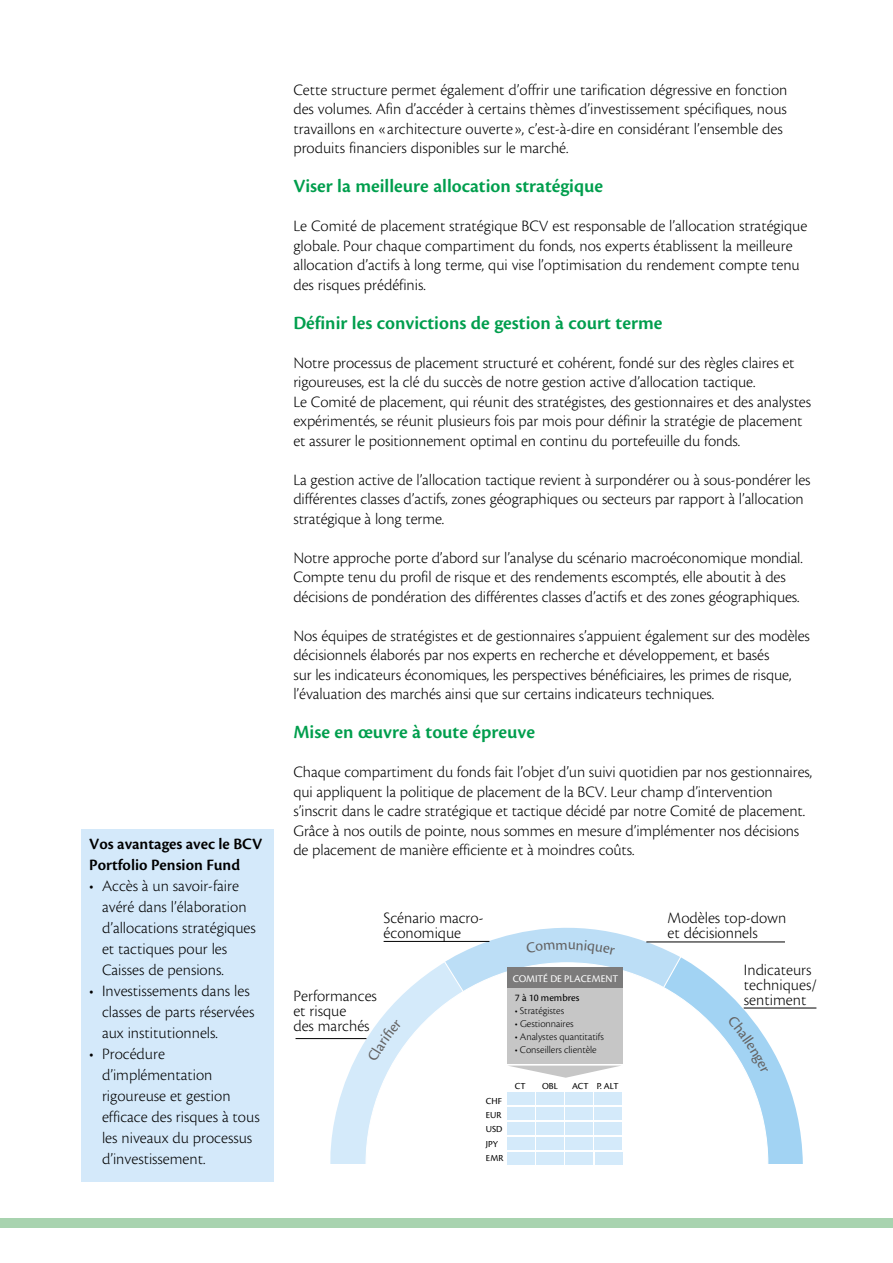
<style>
.page{position:relative;width:893px;height:1263px;background:#fff}
.page>*{position:absolute;margin:0;border:0;box-sizing:border-box;transform-origin:0 0}
.t1{font:600 19.5px "Cronos Pro";color:#009e4d}
.t2{font:300 16.5px/19.5px "Cronos Pro";letter-spacing:-.005em;color:#000}
.t3{font:600 16.5px/21px "Cronos Pro";color:#000}
.t4{font:300 10.65px "Cronos Pro";letter-spacing:-.005em;color:#000}
.t5{font:10.65px "Cronos Pro";color:#fff}
.t6{font:10.65px "Cronos Pro";color:#000}
.t7{font:9.6px/14.4px "Cronos Pro";color:#000}
</style>
<div class="page">
<div style="left:0;top:1218px;width:893px;height:9px;background:#a8d3af"></div>
<div style="left:81px;top:829px;width:193px;height:353px;background:#d4e9fa"></div>
<svg style="left:323px;top:1039px;width:43px;height:125px;fill:#d4eafa"></svg>
<svg style="left:445px;top:927px;width:236px;height:35px;fill:#bcdef6"></svg>
<svg style="left:567px;top:957px;width:236px;height:207px"></svg>
<svg style="left:366px;top:962px;width:402px;height:202px"></svg>
<div style="left:507px;top:967px;width:115px;height:21px;background:#7c7b7b"></div>
<div style="left:507px;top:988px;width:115px;height:76px;background:#c6c6c6"></div>
<div style="left:507px;top:1092px;width:28px;height:13px;background:#d4eafa"></div>
<div style="left:536px;top:1092px;width:28px;height:13px;background:#d4eafa"></div>
<div style="left:565px;top:1092px;width:28px;height:13px;background:#d4eafa"></div>
<div style="left:595px;top:1092px;width:27px;height:13px;background:#d4eafa"></div>
<div style="left:507px;top:1107px;width:28px;height:13px;background:#d4eafa"></div>
<div style="left:536px;top:1107px;width:28px;height:13px;background:#d4eafa"></div>
<div style="left:565px;top:1107px;width:28px;height:13px;background:#d4eafa"></div>
<div style="left:595px;top:1107px;width:27px;height:13px;background:#d4eafa"></div>
<div style="left:507px;top:1122px;width:28px;height:13px;background:#d4eafa"></div>
<div style="left:536px;top:1122px;width:28px;height:13px;background:#d4eafa"></div>
<div style="left:565px;top:1122px;width:28px;height:13px;background:#d4eafa"></div>
<div style="left:595px;top:1122px;width:27px;height:13px;background:#d4eafa"></div>
<div style="left:507px;top:1137px;width:28px;height:13px;background:#d4eafa"></div>
<div style="left:536px;top:1137px;width:28px;height:13px;background:#d4eafa"></div>
<div style="left:565px;top:1137px;width:28px;height:13px;background:#d4eafa"></div>
<div style="left:595px;top:1137px;width:27px;height:13px;background:#d4eafa"></div>
<div style="left:507px;top:1152px;width:28px;height:13px;background:#d4eafa"></div>
<div style="left:536px;top:1152px;width:28px;height:13px;background:#d4eafa"></div>
<div style="left:565px;top:1152px;width:28px;height:13px;background:#d4eafa"></div>
<div style="left:595px;top:1152px;width:27px;height:13px;background:#d4eafa"></div>
<svg style="left:507px;top:1065px;width:115px;height:13px"></svg>
<svg style="left:443px;top:959px;width:21px;height:34px"></svg>
<svg style="left:662px;top:954px;width:20px;height:35px"></svg>
<hr style="left:296px;top:1038px;width:70px;height:1px;background:#000">
<hr style="left:384px;top:941px;width:105px;height:1px;background:#000">
<hr style="left:646px;top:942px;width:139px;height:1px;background:#000">
<hr style="left:744px;top:1008px;width:72px;height:1px;background:#000">
<svg style="left:367px;top:1020px;width:35px;height:42px"></svg>
<svg style="left:526px;top:940px;width:89px;height:15px"></svg>
<svg style="left:727px;top:1015px;width:41px;height:59px"></svg>
<p class="t3" style="left:89px;top:834px;width:174px">Vos avantages avec le BCV<br>Portfolio Pension Fund</p>
<p class="t2" style="left:102px;top:875px;width:155px;line-height:21px;text-indent:-13px">• Accès à un savoir-faire avéré dans l’élaboration d’allocations stratégiques et tactiques pour les<br>Caisses de pensions.</p>
<p class="t2" style="left:102px;top:980px;width:154px;line-height:21px;text-indent:-13px">• Investissements dans les classes de parts réservées aux institutionnels.</p>
<p class="t2" style="left:102px;top:1043px;width:159px;line-height:21px;text-indent:-13px">• Procédure d’implémentation rigoureuse et gestion efficace des risques à tous les niveaux du processus d’investissement.</p>
<p class="t2" style="left:293px;top:80px;width:495px">Cette structure permet également d’offrir une tarification dégressive en fonction des volumes. Afin d’accéder à certains thèmes d’investissement spécifiques, nous travaillons en «architecture ouverte», c’est-à-dire en considérant l’ensemble des produits financiers disponibles sur le marché.</p>
<p class="t1" style="left:293px;top:175px;width:311px">Viser la meilleure allocation stratégique</p>
<p class="t2" style="left:293px;top:216px;width:515px">Le Comité de placement stratégique BCV est responsable de l’allocation stratégique globale. Pour chaque compartiment du fonds, nos experts établissent la meilleure allocation d’actifs à long terme, qui vise l’optimisation du rendement compte tenu des risques prédéfinis.</p>
<p class="t1" style="left:293px;top:311px;width:370px">Définir les convictions de gestion à court terme</p>
<p class="t2" style="left:293px;top:353px;width:519px">Notre processus de placement structuré et cohérent, fondé sur des règles claires et rigoureuses, est la clé du succès de notre gestion active d’allocation tactique.<br>Le Comité de placement, qui réunit des stratégistes, des gestionnaires et des analystes expérimentés, se réunit plusieurs fois par mois pour définir la stratégie de placement et assurer le positionnement optimal en continu du portefeuille du fonds.</p>
<p class="t2" style="left:293px;top:470px;width:519px">La gestion active de l’allocation tactique revient à surpondérer ou à sous-pondérer les différentes classes d’actifs, zones géographiques ou secteurs par rapport à l’allocation stratégique à long terme.</p>
<p class="t2" style="left:293px;top:548px;width:511px">Notre approche porte d’abord sur l’analyse du scénario macroéconomique mondial.<br>Compte tenu du profil de risque et des rendements escomptés, elle aboutit à des décisions de pondération des différentes classes d’actifs et des zones géographiques.</p>
<p class="t2" style="left:293px;top:626px;width:518px">Nos équipes de stratégistes et de gestionnaires s’appuient également sur des modèles décisionnels élaborés par nos experts en recherche et développement, et basés<br>sur les indicateurs économiques, les perspectives bénéficiaires, les primes de risque, l’évaluation des marchés ainsi que sur certains indicateurs techniques.</p>
<p class="t1" style="left:293px;top:721px;width:243px">Mise en œuvre à toute épreuve</p>
<p class="t2" style="left:293px;top:762px;width:520px">Chaque compartiment du fonds fait l’objet d’un suivi quotidien par nos gestionnaires, qui appliquent la politique de placement de la BCV. Leur champ d’intervention s’inscrit dans le cadre stratégique et tactique décidé par notre Comité de placement.<br>Grâce à nos outils de pointe, nous sommes en mesure d’implémenter nos décisions de placement de manière efficiente et à moindres coûts.</p>
<p class="t2" style="left:384px;top:910px;width:101px;line-height:15px">Scénario macro&shy;économique</p>
<p class="t2" style="left:668px;top:910px;width:120px;line-height:15px">Modèles top-down et décisionnels</p>
<p class="t2" style="left:293px;top:989px;width:85px;line-height:15px">Performances et risque<br>des marchés</p>
<p class="t5" style="left:513px;top:972px;width:107px">COMITÉ DE PLACEMENT</p>
<p class="t6" style="left:515px;top:992px;width:66px">7 à 10 membres</p>
<p class="t4" style="left:515px;top:1005px;width:51px">• Stratégistes</p>
<p class="t4" style="left:515px;top:1017px;width:60px">• Gestionnaires</p>
<p class="t4" style="left:515px;top:1030px;width:91px">• Analystes quantitatifs</p>
<p class="t4" style="left:515px;top:1043px;width:83px">• Conseillers clientèle</p>
<p class="t7" style="left:486px;top:1093px;width:19px">CHF<br>EUR<br>USD<br>JPY<br>EMR</p>
<p class="t7" style="left:515px;top:1079px;width:12px">CT</p>
<p class="t7" style="left:542px;top:1079px;width:17px">OBL</p>
<p class="t7" style="left:572px;top:1079px;width:48px">ACT P. ALT</p>
<p class="t2" style="left:744px;top:962px;width:74px;line-height:15px">Indicateurs techniques/ sentiment</p>
</div>
